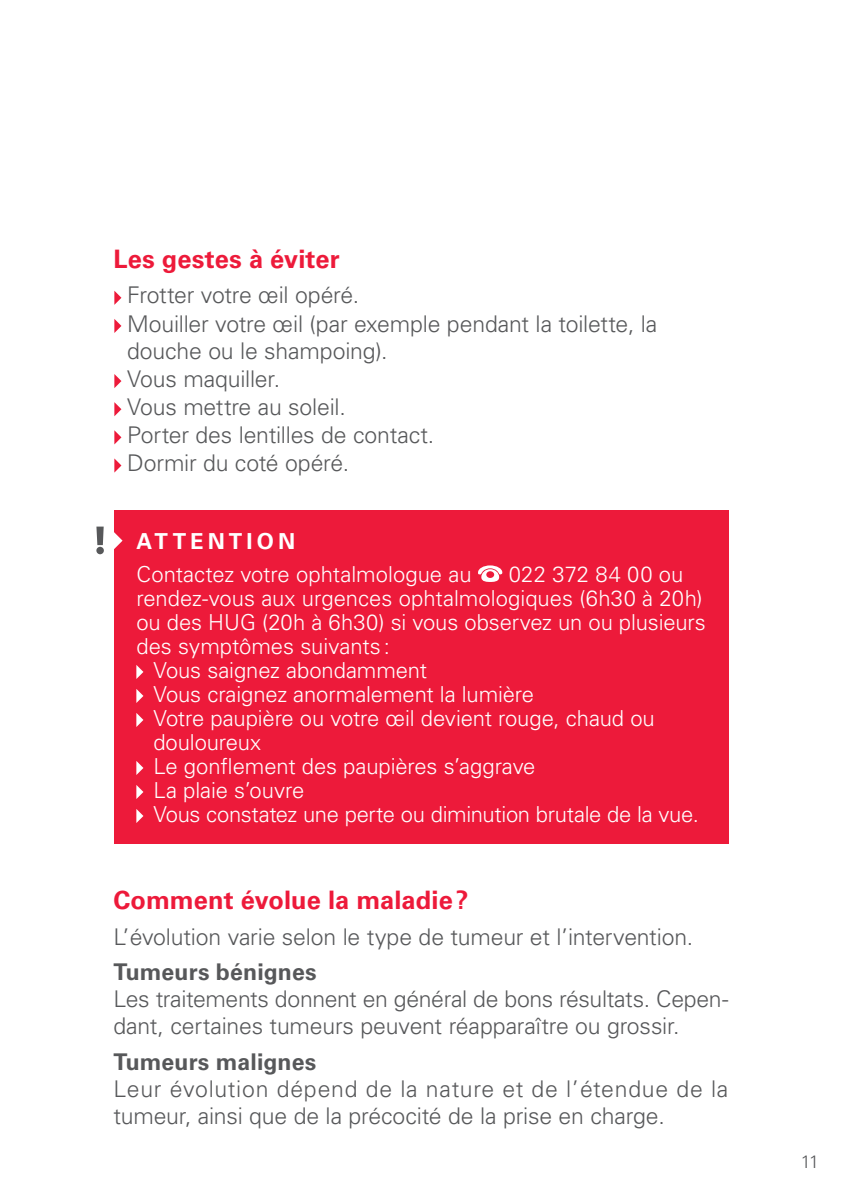
<style>
.page{position:relative;width:842px;height:1191px;background:#fff}
.page>*{position:absolute;margin:0;border:0;box-sizing:border-box;transform-origin:0 0}
.t1{font:700 25.4px "Univers LT Std";letter-spacing:.005em;color:#ed1a3a}
.t2{font:300 23px/28px "Univers LT Std";letter-spacing:-.01em;color:#57585a}
.t3{font:300 23px/27px "Univers LT Std";letter-spacing:.01em;color:#57585a}
.t4{font:700 23px "Univers LT Std";letter-spacing:.005em;color:#57585a}
.t5{font:300 22px "Univers LT Std";letter-spacing:-.005em;color:#fff}
.t6{font:300 22px "Univers LT Std";letter-spacing:.015em;color:#fff}
.t7{font:700 22px "Univers LT Std";letter-spacing:.185em;color:#fff}
.t8{font:300 18px "Univers LT Std";color:#57585a}
</style>
<div class="page">
<svg style="left:114px;top:291px;width:7px;height:14px"></svg>
<svg style="left:114px;top:319px;width:7px;height:14px"></svg>
<svg style="left:114px;top:374px;width:7px;height:14px"></svg>
<svg style="left:114px;top:402px;width:7px;height:14px"></svg>
<svg style="left:114px;top:430px;width:7px;height:14px"></svg>
<svg style="left:114px;top:458px;width:7px;height:14px"></svg>
<div style="left:114px;top:510px;width:615px;height:334px;background:#ed1a3a"></div>
<svg style="left:478px;top:565px;width:24px;height:17px"></svg>
<svg style="left:136px;top:665px;width:7px;height:14px"></svg>
<svg style="left:136px;top:689px;width:7px;height:14px"></svg>
<svg style="left:136px;top:713px;width:7px;height:14px"></svg>
<svg style="left:136px;top:761px;width:7px;height:14px"></svg>
<svg style="left:136px;top:785px;width:7px;height:14px"></svg>
<svg style="left:136px;top:809px;width:7px;height:14px"></svg>
<svg style="left:96px;top:526px;width:27px;height:28px"></svg>
<p class="t1" style="left:113px;top:244px;width:228px">Les gestes à éviter</p>
<p class="t2" style="left:127px;top:281px;width:532px">Frotter votre œil opéré.<br>Mouiller votre œil (par exemple pendant la toilette, la douche ou le shampoing).<br>Vous maquiller.<br>Vous mettre au soleil.<br>Porter des lentilles de contact.<br>Dormir du coté opéré.</p>
<p class="t7" style="left:136px;top:528px;width:160px">ATTENTION</p>
<p class="t5" style="left:136px;top:560px;width:337px">Contactez votre ophtalmologue au</p>
<p class="t6" style="left:509px;top:560px;width:176px">022 372 84 00 ou</p>
<p class="t5" style="left:136px;top:584px;width:568px">rendez-vous aux urgences ophtalmologiques (6h30 à 20h)</p>
<p class="t5" style="left:136px;top:608px;width:571px">ou des HUG (20h à 6h30) si vous observez un ou plusieurs</p>
<p class="t5" style="left:136px;top:632px;width:255px">des symptômes suivants :</p>
<p class="t5" style="left:153px;top:656px;width:275px">Vous saignez abondamment</p>
<p class="t5" style="left:153px;top:680px;width:382px">Vous craignez anormalement la lumière</p>
<p class="t5" style="left:153px;top:704px;width:503px">Votre paupière ou votre œil devient rouge, chaud ou</p>
<p class="t5" style="left:153px;top:728px;width:109px">douloureux</p>
<p class="t5" style="left:153px;top:752px;width:384px">Le gonflement des paupières s’aggrave</p>
<p class="t5" style="left:153px;top:776px;width:152px">La plaie s’ouvre</p>
<p class="t5" style="left:153px;top:800px;width:547px">Vous constatez une perte ou diminution brutale de la vue.</p>
<p class="t1" style="left:113px;top:885px;width:357px">Comment évolue la maladie?</p>
<p class="t2" style="left:113px;top:922px;width:581px">L’évolution varie selon le type de tumeur et l’intervention.</p>
<p class="t4" style="left:113px;top:958px;width:205px">Tumeurs bénignes</p>
<p class="t2" style="left:113px;top:985px;width:617px;line-height:27px">Les traitements donnent en général de bons résultats. Cepen&shy;dant, certaines tumeurs peuvent réapparaître ou grossir.</p>
<p class="t4" style="left:113px;top:1048px;width:204px">Tumeurs malignes</p>
<p class="t3" style="left:113px;top:1075px;width:617px">Leur évolution dépend de la nature et de l’étendue de la tumeur, ainsi que de la précocité de la prise en charge.</p>
<p class="t8" style="left:801px;top:1151px;width:20px">11</p>
</div>
